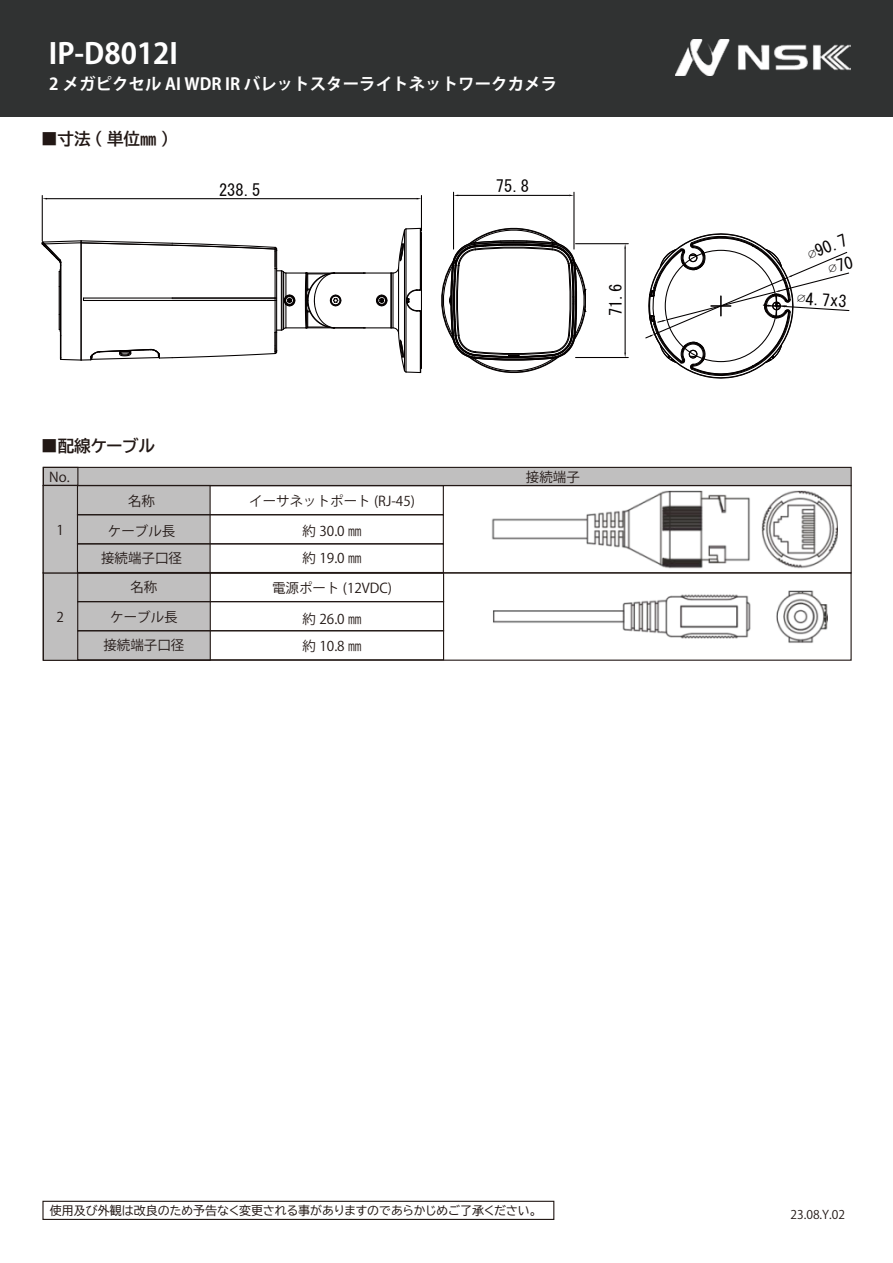
<style>
.page{position:relative;width:893px;height:1263px;background:#fff}
.page>*{position:absolute;margin:0;border:0;box-sizing:border-box;transform-origin:0 0}
.t1{font:700 28.5px "Koz Go Pro";color:#fff}
.t2{font:700 16.5px "Koz Go Pro";color:#fff}
.t3{font:16.5px "MS Gothic";color:#040000}
.t4{font:16.5px "BIZ UDP Gothic Bold";color:#221815}
.t5{font:13.5px/27.2px "Koz Go Pro";color:#221815;text-align:center}
.t6{font:12px "BIZ UDP Gothic";color:#221815}
.t7{font:12px "Koz Go Pro";color:#221815}
</style>
<div class="page">
<img style="left:491px;top:490px;width:346px;height:79px">
<img style="left:493px;top:590px;width:335px;height:53px">
<div style="left:0;top:0;width:893px;height:116px;background:#303232"></div>
<div style="left:43px;top:467px;width:809px;height:19px;background:#c0bfbf;border:1px solid #221815"></div>
<div style="left:43px;top:572px;width:809px;height:89px;border:1px solid #221815"></div>
<hr style="left:334px;top:327px;width:31px;height:1px;background:#040000">
<hr style="left:334px;top:273px;width:30px;height:1px;background:#040000">
<hr style="left:365px;top:272px;width:26px;height:2px;background:#040000">
<hr style="left:390px;top:273px;width:1px;height:55px;background:#040000">
<hr style="left:391px;top:273px;width:1px;height:55px;background:#040000">
<hr style="left:392px;top:273px;width:2px;height:55px;background:#040000">
<hr style="left:398px;top:268px;width:1px;height:65px;background:#040000">
<hr style="left:404px;top:230px;width:1px;height:141px;background:#040000">
<hr style="left:405px;top:229px;width:1px;height:143px;background:#040000">
<hr style="left:420px;top:229px;width:1px;height:60px;background:#040000">
<hr style="left:420px;top:311px;width:1px;height:61px;background:#040000">
<hr style="left:421px;top:233px;width:1px;height:135px;background:#040000">
<svg style="left:376px;top:294px;width:12px;height:13px"></svg>
<svg style="left:390px;top:227px;width:32px;height:52px"></svg>
<svg style="left:405px;top:288px;width:16px;height:25px"></svg>
<svg style="left:362px;top:326px;width:60px;height:48px"></svg>
<svg style="left:41px;top:240px;width:301px;height:121px"></svg>
<svg style="left:441px;top:223px;width:148px;height:150px"></svg>
<hr style="left:42px;top:195px;width:1px;height:46px;background:#040000">
<hr style="left:421px;top:195px;width:1px;height:36px;background:#040000">
<hr style="left:47px;top:198px;width:370px;height:1px;background:#040000">
<hr style="left:453px;top:192px;width:1px;height:57px;background:#040000">
<hr style="left:573px;top:192px;width:1px;height:57px;background:#040000">
<hr style="left:458px;top:195px;width:111px;height:1px;background:#040000">
<hr style="left:576px;top:243px;width:52px;height:1px;background:#040000">
<hr style="left:576px;top:357px;width:52px;height:1px;background:#040000">
<hr style="left:625px;top:248px;width:1px;height:105px;background:#040000">
<div style="left:43px;top:572px;width:168px;height:89px;background:#c0bfbf;border:1px solid #221815"></div>
<div style="left:43px;top:485px;width:168px;height:88px;background:#c0bfbf;border:1px solid #221815"></div>
<img style="left:675px;top:40px;width:175px;height:35px">
<div style="left:43px;top:467px;width:35px;height:19px;border:1px solid #221815"></div>
<div style="left:77px;top:485px;width:367px;height:30px;border:1px solid #221815"></div>
<div style="left:77px;top:514px;width:367px;height:30px;border:1px solid #221815"></div>
<div style="left:77px;top:543px;width:367px;height:30px;border:1px solid #221815"></div>
<div style="left:77px;top:572px;width:367px;height:30px;border:1px solid #221815"></div>
<div style="left:77px;top:601px;width:367px;height:30px;border:1px solid #221815"></div>
<div style="left:77px;top:630px;width:367px;height:30px;border:1px solid #221815"></div>
<div style="left:42px;top:1201px;width:512px;height:19px;border:1px solid #221815"></div>
<svg style="left:645px;top:233px;width:205px;height:146px"></svg>
<h1 class="t1" style="left:49px;top:35px;width:131px">IP-D8012I</h1>
<p class="t2" style="left:49px;top:73px;width:510px">2 メガピクセル AI WDR IR バレットスターライトネットワークカメラ</p>
<p class="t4" style="left:41px;top:130px;width:130px">■寸法 ( 単位㎜ )</p>
<p class="t3" style="left:219px;top:181px;width:43px">238.5</p>
<p class="t3" style="left:496px;top:178px;width:34px">75.8</p>
<p class="t3" style="left:608px;top:316px;width:34px;rotate:-90deg">71.6</p>
<p class="t4" style="left:41px;top:437px;width:115px">■配線ケーブル</p>
<p class="t5" style="left:49px;top:464px;width:22px">No.</p>
<p class="t5" style="left:526px;top:464px;width:55px">接続端子</p>
<p class="t5" style="left:128px;top:488px;width:28px">名称</p>
<p class="t5" style="left:101px;top:518px;width:82px">ケーブル長接続端子口径</p>
<p class="t5" style="left:249px;top:488px;width:167px">イーサネットポート (RJ-45)</p>
<p class="t5" style="left:303px;top:518px;width:61px;text-align:left">約 30.0 ㎜約 19.0 ㎜</p>
<p class="t5" style="left:272px;top:575px;width:122px">電源ポート (12VDC)</p>
<p class="t5" style="left:303px;top:605px;width:61px;text-align:left">約 26.0 ㎜約 10.8 ㎜</p>
<p class="t5" style="left:57px;top:516px;width:9px">1</p>
<p class="t5" style="left:130px;top:574px;width:28px">名称</p>
<p class="t5" style="left:103px;top:604px;width:82px">ケーブル長接続端子口径</p>
<p class="t5" style="left:57px;top:604px;width:9px">2</p>
<p class="t3" style="left:805px;top:247px;width:43px;rotate:-23deg">∅90.7</p>
<p class="t3" style="left:798px;top:290px;width:51px;rotate:4deg">∅4.7x3</p>
<p class="t6" style="left:50px;top:1204px;width:489px">使用及び外観は改良のため予告なく変更される事がありますのであらかじめご了承ください。</p>
<p class="t7" style="left:791px;top:1206px;width:56px">23.08.Y.02</p>
</div>
